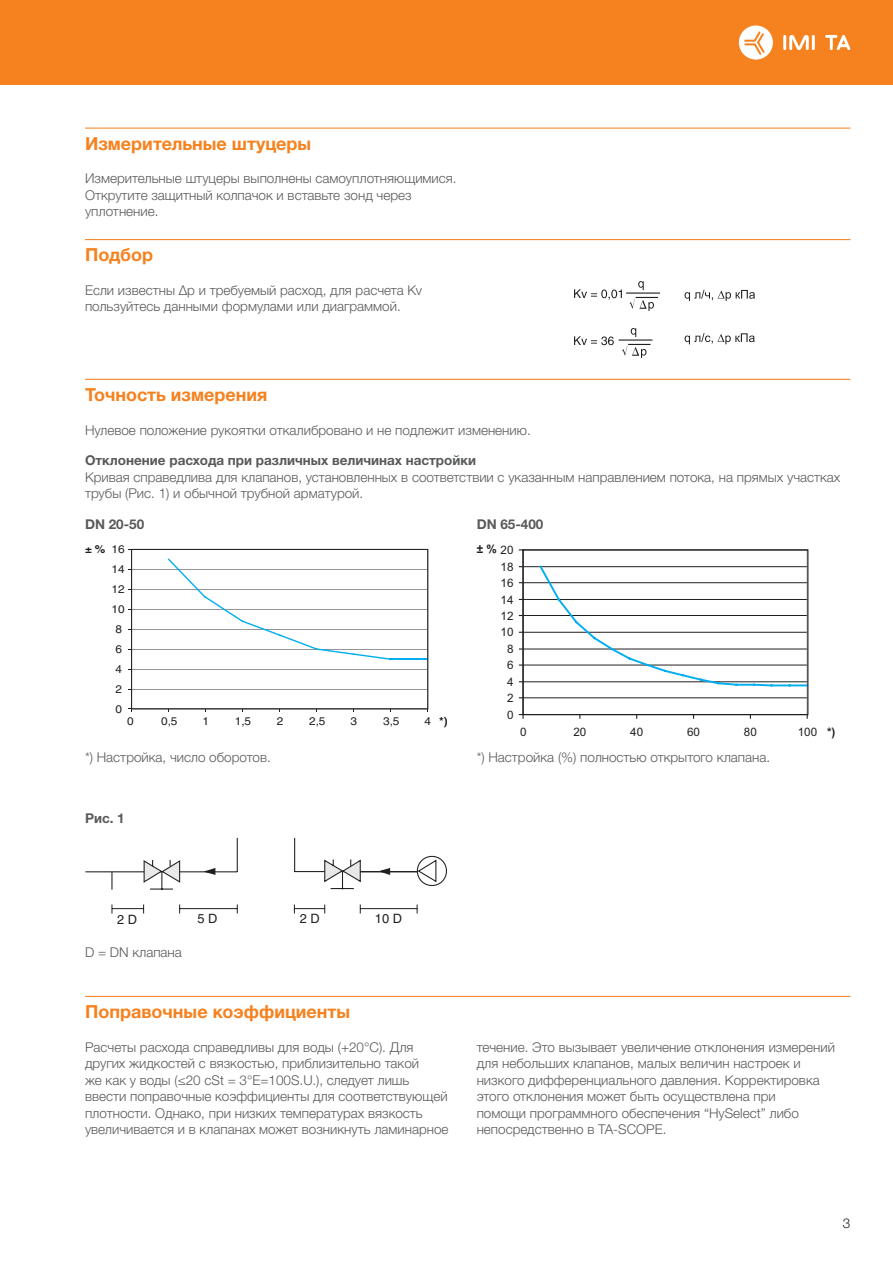
<style>
.page{position:relative;width:893px;height:1263px;background:#fff}
.page>*{position:absolute;margin:0;border:0;box-sizing:border-box;transform-origin:0 0}
.t1{font:700 18px "Helvetica Neue LTW1 G";color:#f5821f}
.t2{font:300 13.5px/16.5px "Helvetica Neue LTW1 G";color:#58595b}
.t3{font:700 13.5px "Helvetica Neue LTW1 G";color:#58595b}
.t4{font:300 13.5px "Helvetica Neue LTW1 G";color:#231f20}
.t5{font:12.9px "Helvetica";color:#231f20}
.t6{font:11.7px "Arial";letter-spacing:.005em;color:#231f20}
.t7{font:700 11.7px "Arial";color:#231f20}
.t8{font:11.1px "Helvetica";letter-spacing:.005em;color:#231f20;scale:1.07 1}
.t9{font:700 11.1px "Helvetica";color:#231f20;scale:1.07 1}
.s1{font-weight:400}
.s2{font-weight:700}
</style>
<div class="page">
<div style="left:0;top:0;width:893px;height:85px;background:#f5821f"></div>
<hr style="left:783px;top:35px;width:3px;height:15px;background:#fff">
<hr style="left:812px;top:35px;width:3px;height:15px;background:#fff">
<svg style="left:789px;top:35px;width:20px;height:15px"></svg>
<svg style="left:825px;top:35px;width:25px;height:15px"></svg>
<svg style="left:739px;top:25px;width:34px;height:35px"></svg>
<hr style="left:85px;top:128px;width:765px;height:1px;background:#f5821f">
<hr style="left:85px;top:239px;width:765px;height:1px;background:#f5821f">
<hr style="left:85px;top:379px;width:765px;height:1px;background:#f5821f">
<hr style="left:85px;top:996px;width:765px;height:1px;background:#f5821f">
<svg style="left:574px;top:289px;width:48px;height:11px"></svg>
<svg style="left:638px;top:281px;width:6px;height:9px"></svg>
<hr style="left:626px;top:292px;width:34px;height:2px;background:#231f20">
<svg style="left:630px;top:297px;width:28px;height:14px"></svg>
<svg style="left:574px;top:336px;width:40px;height:9px"></svg>
<svg style="left:631px;top:328px;width:5px;height:9px"></svg>
<hr style="left:619px;top:339px;width:33px;height:2px;background:#231f20">
<svg style="left:622px;top:344px;width:28px;height:14px"></svg>
<svg style="left:685px;top:290px;width:70px;height:11px"></svg>
<svg style="left:685px;top:333px;width:70px;height:11px"></svg>
<hr style="left:131px;top:709px;width:297px;height:1px;background:#889097">
<svg style="left:131px;top:549px;width:297px;height:160px"></svg>
<hr style="left:523px;top:697px;width:284px;height:1px;background:#231f20">
<hr style="left:523px;top:681px;width:284px;height:1px;background:#231f20">
<hr style="left:523px;top:665px;width:284px;height:1px;background:#231f20">
<hr style="left:523px;top:649px;width:284px;height:1px;background:#231f20">
<hr style="left:523px;top:632px;width:284px;height:1px;background:#231f20">
<hr style="left:523px;top:615px;width:284px;height:1px;background:#231f20">
<hr style="left:523px;top:599px;width:284px;height:1px;background:#231f20">
<hr style="left:523px;top:582px;width:284px;height:1px;background:#231f20">
<hr style="left:523px;top:566px;width:284px;height:1px;background:#231f20">
<svg style="left:519px;top:714px;width:5px;height:4px"></svg>
<svg style="left:538px;top:565px;width:268px;height:122px"></svg>
<div style="left:522px;top:549px;width:286px;height:166px;border:1px solid #231f20"></div>
<hr style="left:85px;top:871px;width:152px;height:1px;background:#231f20">
<hr style="left:237px;top:838px;width:1px;height:34px;background:#231f20">
<hr style="left:294px;top:838px;width:1px;height:34px;background:#231f20">
<hr style="left:295px;top:871px;width:151px;height:1px;background:#231f20">
<svg style="left:323px;top:859px;width:39px;height:31px"></svg>
<svg style="left:143px;top:860px;width:38px;height:30px"></svg>
<svg style="left:111px;top:872px;width:1px;height:17px"></svg>
<hr style="left:360px;top:871px;width:74px;height:1px;background:#231f20">
<svg style="left:416px;top:855px;width:30px;height:31px"></svg>
<hr style="left:112px;top:908px;width:32px;height:1px;background:#231f20">
<hr style="left:180px;top:908px;width:57px;height:1px;background:#231f20">
<hr style="left:294px;top:908px;width:31px;height:1px;background:#231f20">
<hr style="left:360px;top:908px;width:57px;height:1px;background:#231f20">
<svg style="left:376px;top:868px;width:15px;height:7px"></svg>
<svg style="left:201px;top:868px;width:16px;height:7px"></svg>
<h1 class="t1" style="left:85px;top:132px;width:228px">Измерительные штуцеры</h1>
<p class="t2" style="left:85px;top:170px;width:373px">Измерительные штуцеры выполнены самоуплотняющимися.<br>Открутите защитный колпачок и вставьте зонд через уплотнение.</p>
<h1 class="t1" style="left:85px;top:244px;width:70px">Подбор</h1>
<p class="t2" style="left:85px;top:282px;width:338px">Если известны Δp и требуемый расход, для расчета Kv пользуйтесь данными формулами или диаграммой.</p>
<h1 class="t1" style="left:85px;top:384px;width:184px">Точность измерения</h1>
<p class="t2" style="left:85px;top:421px;width:447px">Нулевое положение рукоятки откалибровано и не подлежит изменению.</p>
<p class="t3" style="left:85px;top:452px;width:392px">Отклонение расхода при различных величинах настройки</p>
<p class="t2" style="left:85px;top:469px;width:757px">Кривая справедлива для клапанов, установленных в соответствии с указанным направлением потока, на прямых участках трубы (Рис. 1) и обычной трубной арматурой.</p>
<p class="t3" style="left:85px;top:516px;width:61px">DN 20-50</p>
<p class="t3" style="left:477px;top:516px;width:68px">DN 65-400</p>
<p class="t9" style="left:85px;top:542px;width:20px">± %</p>
<p class="t8" style="left:111px;top:543px;width:14px">16</p>
<p class="t8" style="left:111px;top:563px;width:14px">14</p>
<p class="t8" style="left:111px;top:583px;width:14px">12</p>
<p class="t8" style="left:111px;top:603px;width:14px">10</p>
<p class="t8" style="left:116px;top:623px;width:8px">8</p>
<p class="t8" style="left:116px;top:642px;width:8px">6</p>
<p class="t8" style="left:116px;top:663px;width:8px">4</p>
<p class="t8" style="left:116px;top:682px;width:8px">2</p>
<p class="t8" style="left:116px;top:702px;width:8px">0</p>
<p class="t8" style="left:127px;top:715px;width:8px">0</p>
<p class="t8" style="left:161px;top:715px;width:17px">0,5</p>
<p class="t8" style="left:202px;top:715px;width:8px">1</p>
<p class="t8" style="left:235px;top:715px;width:17px">1,5</p>
<p class="t8" style="left:277px;top:715px;width:8px">2</p>
<p class="t8" style="left:309px;top:715px;width:17px">2,5</p>
<p class="t8" style="left:350px;top:715px;width:8px">3</p>
<p class="t8" style="left:383px;top:715px;width:17px">3,5</p>
<p class="t9" style="left:424px;top:714px;width:23px"><span class="s1">4</span> *)</p>
<p class="t2" style="left:85px;top:748px;width:187px">*) Настройка, число оборотов.</p>
<p class="t3" style="left:85px;top:810px;width:41px">Рис. 1</p>
<p class="t7" style="left:477px;top:541px;width:38px">± % <span class="s1">20</span></p>
<p class="t6" style="left:500px;top:559px;width:15px">18</p>
<p class="t6" style="left:500px;top:575px;width:15px">16</p>
<p class="t6" style="left:500px;top:592px;width:15px">14</p>
<p class="t6" style="left:500px;top:608px;width:15px">12</p>
<p class="t6" style="left:500px;top:625px;width:15px">10</p>
<p class="t6" style="left:507px;top:641px;width:8px">8</p>
<p class="t6" style="left:507px;top:657px;width:8px">6</p>
<p class="t6" style="left:507px;top:674px;width:8px">4</p>
<p class="t6" style="left:507px;top:690px;width:8px">2</p>
<p class="t6" style="left:507px;top:707px;width:8px">0</p>
<p class="t6" style="left:520px;top:724px;width:8px">0</p>
<p class="t6" style="left:573px;top:724px;width:15px">20</p>
<p class="t6" style="left:630px;top:724px;width:15px">40</p>
<p class="t6" style="left:687px;top:724px;width:15px">60</p>
<p class="t6" style="left:744px;top:724px;width:15px">80</p>
<p class="t6" style="left:798px;top:724px;width:39px">100 <span class="s2">*)</span></p>
<p class="t2" style="left:477px;top:748px;width:295px">*) Настройка (%) полностью открытого клапана.</p>
<p class="t5" style="left:117px;top:912px;width:22px">2 D</p>
<p class="t5" style="left:198px;top:911px;width:22px">5 D</p>
<p class="t5" style="left:300px;top:911px;width:22px">2 D</p>
<p class="t5" style="left:375px;top:911px;width:29px">10 D</p>
<p class="t2" style="left:85px;top:943px;width:98px">D = DN клапана</p>
<h1 class="t1" style="left:85px;top:1001px;width:267px">Поправочные коэффициенты</h1>
<p class="t2" style="left:85px;top:1038px;width:365px">Расчеты расхода справедливы для воды (+20°C). Для других жидкостей с вязкостью, приблизительно такой<br>же как у воды (≤20 cSt = 3°E=100S.U.), следует лишь ввести поправочные коэффициенты для соответствующей плотности. Однако, при низких температурах вязкость увеличивается и в клапанах может возникнуть ламинарное</p>
<p class="t2" style="left:477px;top:1038px;width:360px">течение. Это вызывает увеличение отклонения измерений для небольших клапанов, малых величин настроек и низкого дифференциального давления. Корректировка этого отклонения может быть осуществлена при<br>помощи программного обеспечения “HySelect” либо непосредственно в TA-SCOPE.</p>
<p class="t4" style="left:843px;top:1215px;width:9px">3</p>
</div>
